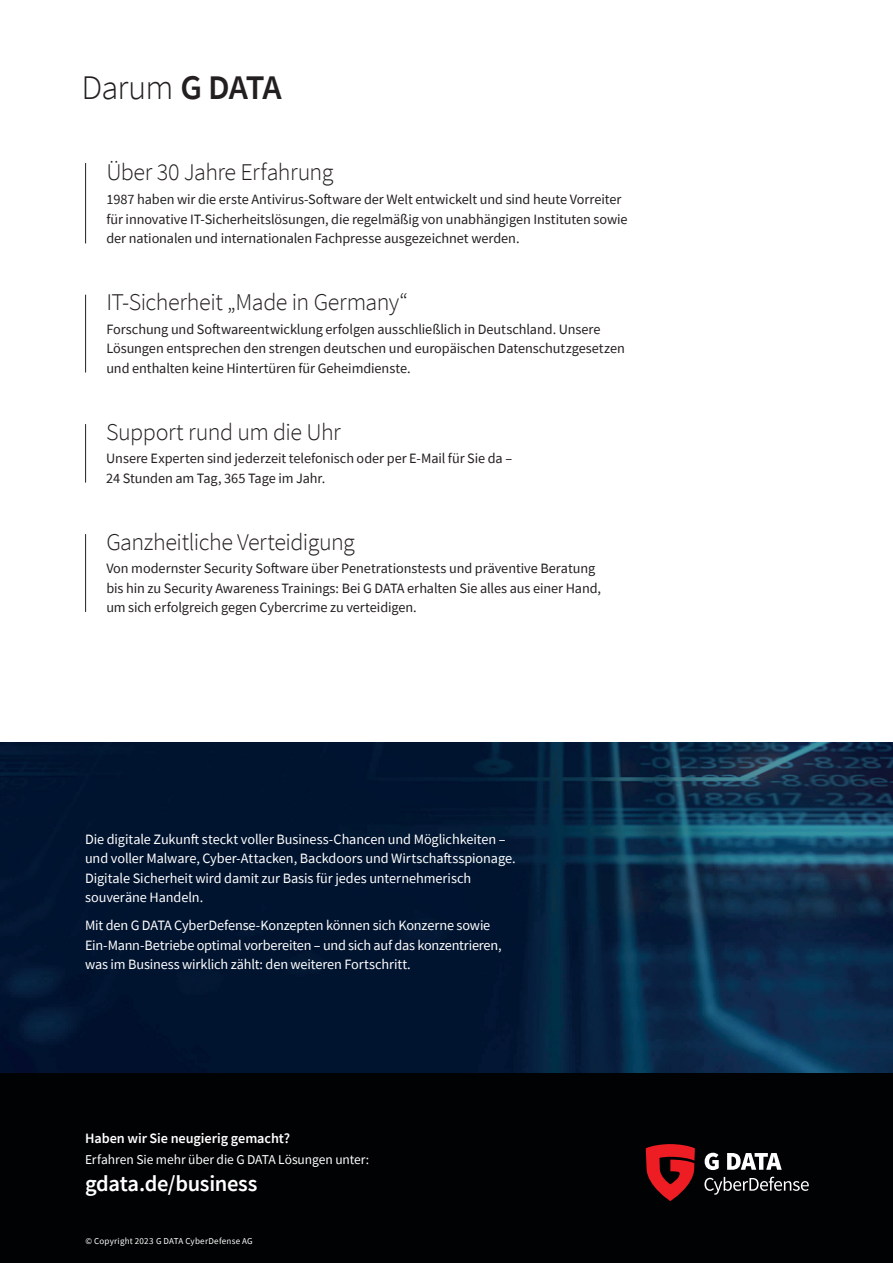
<style>
.page{position:relative;width:893px;height:1263px;background:#fff}
.page>*{position:absolute;margin:0;border:0;box-sizing:border-box;transform-origin:0 0}
.t1{font:300 34.5px "Source Sans Pro";letter-spacing:-.025em;color:#231f20}
.t2{font:300 24px "Source Sans Pro";letter-spacing:-.02em;color:#231f20}
.t3{font:600 22.5px "Source Sans Pro";letter-spacing:-.015em;color:#fff}
.t4{font:14.25px/19.5px "Source Sans Pro";letter-spacing:-.005em;color:#231f20}
.t5{font:14.25px/19.5px "Source Sans Pro";letter-spacing:-.01em;color:#fff}
.t6{font:600 14.25px "Source Sans Pro";letter-spacing:-.005em;color:#fff}
.t7{font:13.5px "Source Sans Pro";letter-spacing:-.005em;color:#fff}
.t8{font:9px "Source Sans Pro";letter-spacing:.025em;color:#fff}
.s1{font-weight:600}
</style>
<div class="page">
<img style="left:0;top:742px;width:893px;height:332px">
<div style="left:0;top:1074px;width:893px;height:189px;background:#010203"></div>
<hr style="left:85px;top:163px;width:1px;height:80px;background:#231f20">
<hr style="left:85px;top:295px;width:1px;height:77px;background:#231f20">
<hr style="left:85px;top:424px;width:1px;height:59px;background:#231f20">
<hr style="left:85px;top:534px;width:1px;height:78px;background:#231f20">
<svg style="left:646px;top:1144px;width:49px;height:57px"></svg>
<svg style="left:705px;top:1153px;width:14px;height:17px"></svg>
<svg style="left:727px;top:1153px;width:55px;height:17px"></svg>
<svg style="left:704px;top:1177px;width:105px;height:18px"></svg>
<h1 class="t1" style="left:82px;top:66px;width:202px">Darum <span class="s1">G DATA</span></h1>
<h2 class="t2" style="left:106px;top:158px;width:229px">Über 30 Jahre Erfahrung</h2>
<p class="t4" style="left:106px;top:190px;width:523px">1987 haben wir die erste Antivirus-Software der Welt entwickelt und sind heute Vorreiter für innovative IT-Sicherheitslösungen, die regelmäßig von unabhängigen Instituten sowie der nationalen und internationalen Fachpresse ausgezeichnet werden.</p>
<h2 class="t2" style="left:106px;top:287px;width:303px">IT-Sicherheit „Made in Germany“</h2>
<p class="t4" style="left:106px;top:319px;width:520px">Forschung und Softwareentwicklung erfolgen ausschließlich in Deutschland. Unsere<br>Lösungen entsprechen den strengen deutschen und europäischen Datenschutzgesetzen und enthalten keine Hintertüren für Geheimdienste.</p>
<h2 class="t2" style="left:106px;top:417px;width:236px">Support rund um die Uhr</h2>
<p class="t4" style="left:106px;top:449px;width:407px">Unsere Experten sind jederzeit telefonisch oder per E-Mail für Sie da –<br>24 Stunden am Tag, 365 Tage im Jahr.</p>
<h2 class="t2" style="left:106px;top:527px;width:250px">Ganzheitliche Verteidigung</h2>
<p class="t4" style="left:106px;top:559px;width:496px">Von modernster Security Software über Penetrationstests und präventive Beratung bis hin zu Security Awareness Trainings: Bei G DATA erhalten Sie alles aus einer Hand, um sich erfolgreich gegen Cybercrime zu verteidigen.</p>
<p class="t5" style="left:85px;top:829px;width:432px">Die digitale Zukunft steckt voller Business-Chancen und Möglichkeiten – und voller Malware, Cyber-Attacken, Backdoors und Wirtschaftsspionage.<br>Digitale Sicherheit wird damit zur Basis für jedes unternehmerisch souveräne Handeln.</p>
<p class="t5" style="left:85px;top:916px;width:418px">Mit den G DATA CyberDefense-Konzepten können sich Konzerne sowie<br>Ein-Mann-Betriebe optimal vorbereiten – und sich auf das konzentrieren, was im Business wirklich zählt: den weiteren Fortschritt.</p>
<p class="t6" style="left:85px;top:1129px;width:206px">Haben wir Sie neugierig gemacht?</p>
<p class="t7" style="left:85px;top:1151px;width:286px">Erfahren Sie mehr über die G DATA Lösungen unter:</p>
<h3 class="t3" style="left:85px;top:1168px;width:174px">gdata.de/business</h3>
<p class="t8" style="left:85px;top:1235px;width:169px">© Copyright 2023 G DATA CyberDefense AG</p>
</div>
